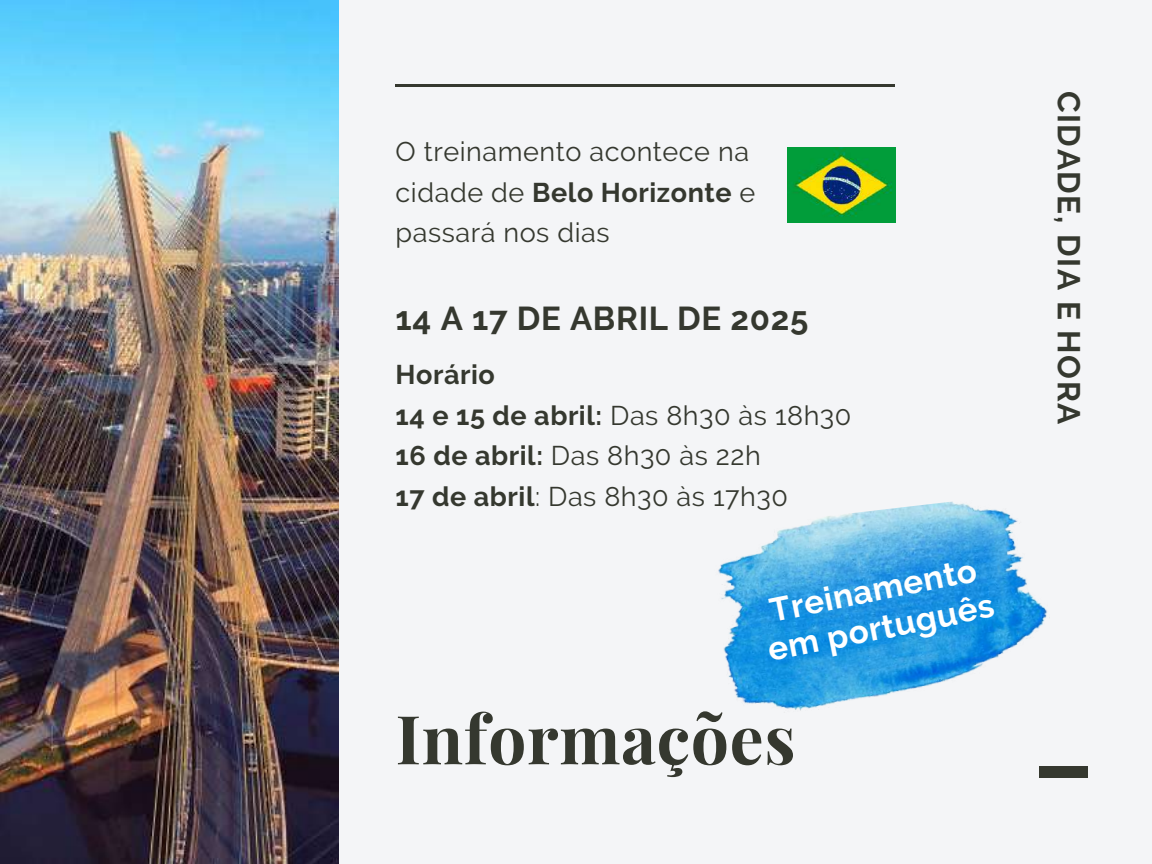
<style>
.page{position:relative;width:1152px;height:864px;background:#f4f5f7}
.page>*{position:absolute;margin:0;border:0;box-sizing:border-box;transform-origin:0 0}
.t1{font:700 67.5px "Playfair Display";letter-spacing:.01em;color:#35382f}
.t2{font:700 33px/38.1px "Raleway";color:#fff}
.t3{font:700 33px "Raleway";letter-spacing:.02em;color:#35382f}
.t4{font:700 31.5px "Raleway";letter-spacing:.05em;color:#35382f}
.t5{font:27px/40.5px "Raleway";letter-spacing:.02em;color:#35382f}
.s1{font-weight:700}
</style>
<div class="page">
<img style="left:0;top:0;width:339px;height:864px">
<div style="left:1039px;top:767px;width:48px;height:11px;background:#35382f"></div>
<hr style="left:396px;top:84px;width:499px;height:2px;background:#35382f">
<img style="left:718px;top:501px;width:330px;height:210px">
<img style="left:788px;top:147px;width:108px;height:76px">
<p class="t5" style="left:396px;top:132px;width:361px">O treinamento acontece na cidade de <span class="s1">Belo Horizonte</span> e passará nos dias</p>
<p class="t3" style="left:396px;top:299px;width:414px">14 A 17 DE ABRIL DE 2025</p>
<p class="t5" style="left:396px;top:355px;width:457px"><span class="s1">Horário<br>14 e 15 de abril:</span> Das 8h30 às 18h30<br><span class="s1">16 de abril:</span> Das 8h30 às 22h<br><span class="s1">17 de abril</span>: Das 8h30 às 17h30</p>
<p class="t2" style="left:757px;top:593px;width:231px;rotate:-11deg">Treinamento em português</p>
<h1 class="t1" style="left:396px;top:691px;width:401px">Informações</h1>
<p class="t4" style="left:1087px;top:91px;width:335px;rotate:90deg">CIDADE, DIA E HORA</p>
</div>
